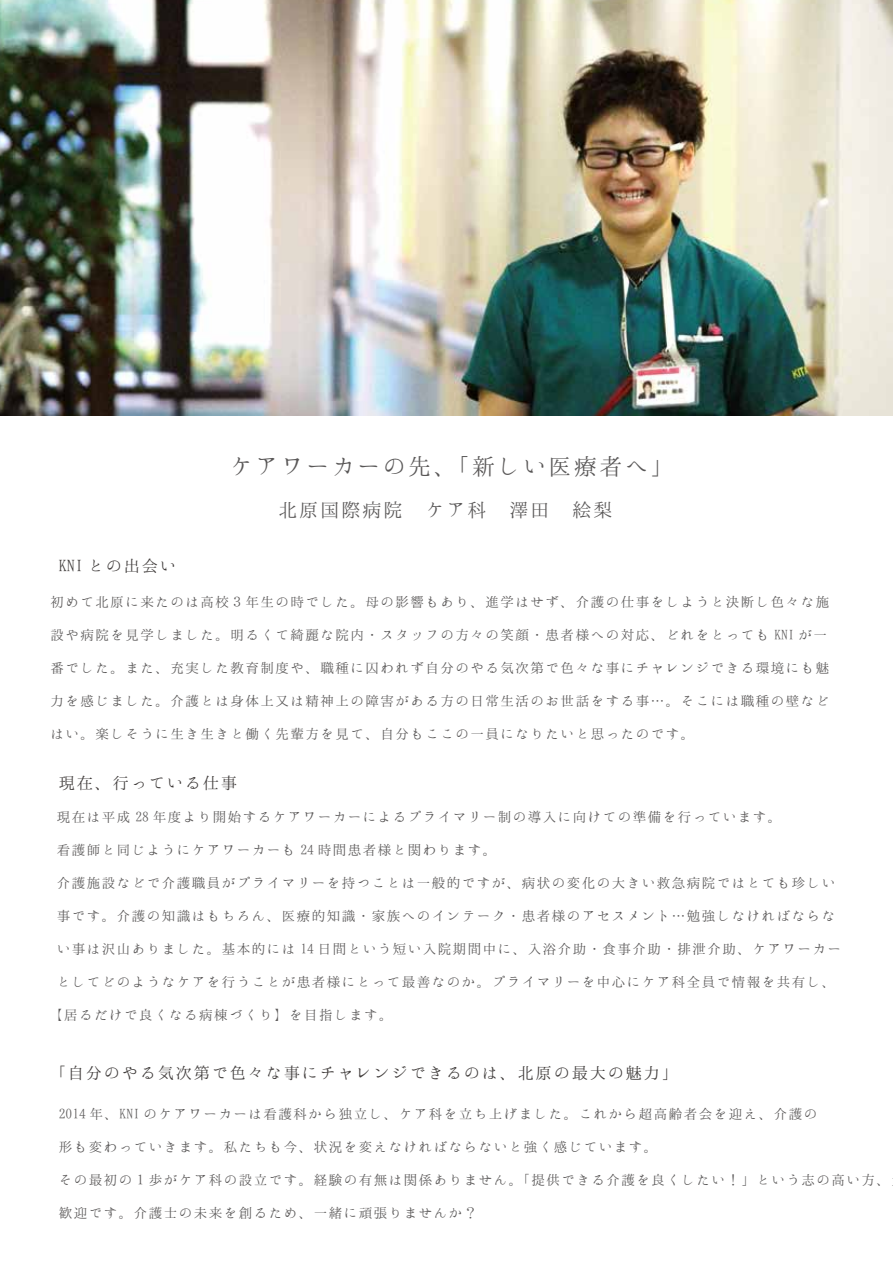
<style>
.page{position:relative;width:893px;height:1263px;background:#fff}
.page>*{position:absolute;margin:0;border:0;box-sizing:border-box;transform-origin:0 0}
.t1{font:25.5px "Hannari Mincho";color:#595757}
.t2{font:21px "Hannari Mincho";color:#595757}
.t3{font:18px "Hannari Mincho";color:#3e3a39}
.t4{font:15px/33px "Hannari Mincho";color:#595757}
</style>
<div class="page">
<img style="left:0;top:0;width:893px;height:416px">
<h1 class="t1" style="left:230px;top:452px;width:448px">ケアワーカーの先、「新しい医療者へ」</h1>
<h2 class="t2" style="left:278px;top:498px;width:337px">北原国際病院　ケア科　澤田　絵梨</h2>
<p class="t3" style="left:59px;top:556px;width:120px">KNI との出会い</p>
<p class="t4" style="left:51px;top:585px;width:781px">初めて北原に来たのは高校３年生の時でした。母の影響もあり、進学はせず、介護の仕事をしようと決断し色々な施</p>
<p class="t4" style="left:51px;top:618px;width:779px">設や病院を見学しました。明るくて綺麗な院内・スタッフの方々の笑顔・患者様への対応、どれをとっても KNI が一</p>
<p class="t4" style="left:51px;top:651px;width:781px">番でした。また、充実した教育制度や、職種に囚われず自分のやる気次第で色々な事にチャレンジできる環境にも魅</p>
<p class="t4" style="left:51px;top:684px;width:781px">力を感じました。介護とは身体上又は精神上の障害がある方の日常生活のお世話をする事…。そこには職種の壁など</p>
<p class="t4" style="left:51px;top:717px;width:647px">はい。楽しそうに生き生きと働く先輩方を見て、自分もここの一員になりたいと思ったのです。</p>
<p class="t3" style="left:59px;top:773px;width:182px">現在、行っている仕事</p>
<p class="t4" style="left:57px;top:800px;width:727px">現在は平成 28 年度より開始するケアワーカーによるプライマリー制の導入に向けての準備を行っています。</p>
<p class="t4" style="left:57px;top:833px;width:442px">看護師と同じようにケアワーカーも 24 時間患者様と関わります。</p>
<p class="t4" style="left:57px;top:866px;width:782px">介護施設などで介護職員がプライマリーを持つことは一般的ですが、病状の変化の大きい救急病院ではとても珍しい</p>
<p class="t4" style="left:57px;top:899px;width:782px">事です。介護の知識はもちろん、医療的知識・家族へのインテーク・患者様のアセスメント…勉強しなければならな</p>
<p class="t4" style="left:57px;top:932px;width:787px">い事は沢山ありました。基本的には 14 日間という短い入院期間中に、入浴介助・食事介助・排泄介助、ケアワーカーとしてどのようなケアを行うことが患者様にとって最善なのか。プライマリーを中心にケア科全員で情報を共有し、</p>
<p class="t4" style="left:49px;top:998px;width:346px">【居るだけで良くなる病棟づくり】を目指します。</p>
<p class="t3" style="left:50px;top:1063px;width:631px">「自分のやる気次第で色々な事にチャレンジできるのは、北原の最大の魅力」</p>
<p class="t4" style="left:59px;top:1096px;width:761px">2014 年、KNI のケアワーカーは看護科から独立し、ケア科を立ち上げました。これから超高齢者会を迎え、介護の</p>
<p class="t4" style="left:59px;top:1129px;width:834px">形も変わっていきます。私たちも今、状況を変えなければならないと強く感じています。<br>その最初の１歩がケア科の設立です。経験の有無は関係ありません。「提供できる介護を良くしたい！」という志の高い方、</p>
<p class="t4" style="left:59px;top:1195px;width:421px">歓迎です。介護士の未来を創るため、一緒に頑張りませんか？</p>
</div>
